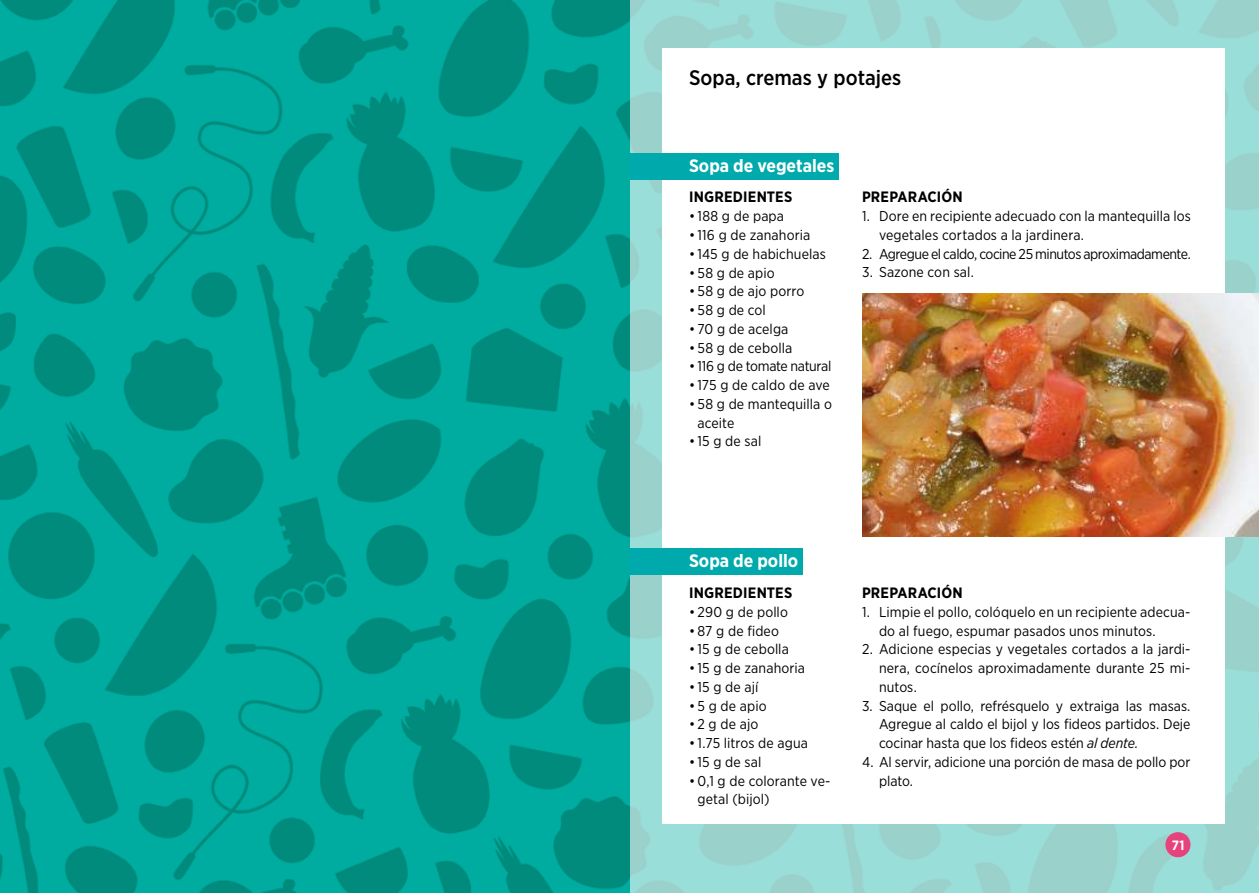
<style>
.page{position:relative;width:1259px;height:893px;background:#fff}
.page>*{position:absolute;margin:0;border:0;box-sizing:border-box;transform-origin:0 0}
.t1{font:500 21px "Gotham Narrow";color:#000}
.t2{font:700 18px "Gotham Narrow";color:#fff}
.t3{font:700 15px "Gotham Narrow";letter-spacing:.015em;color:#000}
.t4{font:14.25px/18.8px "Gotham Narrow";letter-spacing:.005em;color:#000}
.t5{font:14.25px "Gotham Narrow";letter-spacing:-.035em;color:#000}
.t6{font:14.25px "Gotham Narrow";letter-spacing:-.025em;color:#000}
.t7{font:700 13.5px "Gotham Narrow";color:#fff}
.s1{font-style:italic}
</style>
<div class="page">
<img style="left:34px;top:0;width:1225px;height:893px">
<div style="left:662px;top:48px;width:563px;height:775px;background:#fff"></div>
<div style="left:1165px;top:832px;width:25px;height:25px;background:#e6427b;border-radius:50%"></div>
<svg style="left:68px;top:832px;width:25px;height:25px"></svg>
<svg style="left:0;top:0;width:34px;height:893px;background:#00a093"></svg>
<img style="left:862px;top:293px;width:397px;height:244px">
<div style="left:629px;top:549px;width:173px;height:26px;background:#00aaac"></div>
<div style="left:629px;top:153px;width:209px;height:27px;background:#00aaac"></div>
<h1 class="t1" style="left:689px;top:64px;width:214px">Sopa, cremas y potajes</h1>
<p class="t2" style="left:689px;top:154px;width:147px">Sopa de vegetales</p>
<p class="t3" style="left:689px;top:188px;width:105px">INGREDIENTES</p>
<p class="t4" style="left:689px;top:207px;width:97px">• 188 g de papa</p>
<p class="t4" style="left:689px;top:225px;width:123px">• 116 g de zanahoria</p>
<p class="t4" style="left:689px;top:244px;width:138px">• 145 g de habichuelas</p>
<p class="t4" style="left:689px;top:263px;width:87px">• 58 g de apio</p>
<p class="t4" style="left:689px;top:282px;width:117px">• 58 g de ajo porro</p>
<p class="t4" style="left:689px;top:300px;width:78px">• 58 g de col</p>
<p class="t4" style="left:689px;top:319px;width:101px">• 70 g de acelga</p>
<p class="t4" style="left:689px;top:338px;width:105px">• 58 g de cebolla</p>
<p class="t6" style="left:689px;top:357px;width:144px">• 116 g de tomate natural</p>
<p class="t4" style="left:689px;top:375px;width:142px">• 175 g de caldo de ave</p>
<p class="t4" style="left:697px;top:394px;width:136px;text-indent:-9px">• 58 g de mantequilla o aceite</p>
<p class="t4" style="left:689px;top:432px;width:74px">• 15 g de sal</p>
<p class="t3" style="left:862px;top:187px;width:102px">PREPARACIÓN</p>
<p class="t4" style="left:879px;top:206px;width:313px;text-indent:-17px">1. Dore en recipiente adecuado con la mantequilla los vegetales cortados a la jardinera.</p>
<p class="t5" style="left:862px;top:245px;width:330px">2. Agregue el caldo, cocine 25 minutos aproximadamente.</p>
<p class="t4" style="left:862px;top:263px;width:113px">3. Sazone con sal.</p>
<p class="t2" style="left:689px;top:549px;width:111px">Sopa de pollo</p>
<p class="t3" style="left:689px;top:583px;width:105px">INGREDIENTES</p>
<p class="t4" style="left:689px;top:602px;width:100px">• 290 g de pollo</p>
<p class="t4" style="left:689px;top:621px;width:91px">• 87 g de fideo</p>
<p class="t4" style="left:689px;top:640px;width:101px">• 15 g de cebolla</p>
<p class="t4" style="left:689px;top:658px;width:118px">• 15 g de zanahoria</p>
<p class="t4" style="left:689px;top:677px;width:71px">• 15 g de ají</p>
<p class="t4" style="left:689px;top:696px;width:79px">• 5 g de apio</p>
<p class="t4" style="left:689px;top:715px;width:71px">• 2 g de ajo</p>
<p class="t4" style="left:689px;top:733px;width:120px">• 1.75 litros de agua</p>
<p class="t4" style="left:689px;top:752px;width:74px">• 15 g de sal</p>
<p class="t4" style="left:697px;top:771px;width:134px;text-indent:-9px">• 0,1 g de colorante ve&shy;getal (bijol)</p>
<p class="t3" style="left:862px;top:583px;width:102px">PREPARACIÓN</p>
<p class="t4" style="left:879px;top:602px;width:313px;text-indent:-17px">1. Limpie el pollo, colóquelo en un recipiente adecua&shy;do al fuego, espumar pasados unos minutos.</p>
<p class="t4" style="left:879px;top:640px;width:313px;text-align:justify;text-indent:-17px">2. Adicione especias y vegetales cortados a la jardi&shy;nera, cocínelos aproximadamente durante 25 mi&shy;nutos.</p>
<p class="t4" style="left:879px;top:696px;width:313px;text-align:justify;text-indent:-17px">3. Saque el pollo, refrésquelo y extraiga las masas.<br>Agregue al caldo el bijol y los fideos partidos. Deje cocinar hasta que los fideos estén <span class="s1">al dente.</span></p>
<p class="t4" style="left:879px;top:752px;width:313px;text-indent:-17px">4. Al servir, adicione una porción de masa de pollo por plato.</p>
<p class="t7" style="left:1171px;top:836px;width:14px">71</p>
</div>
